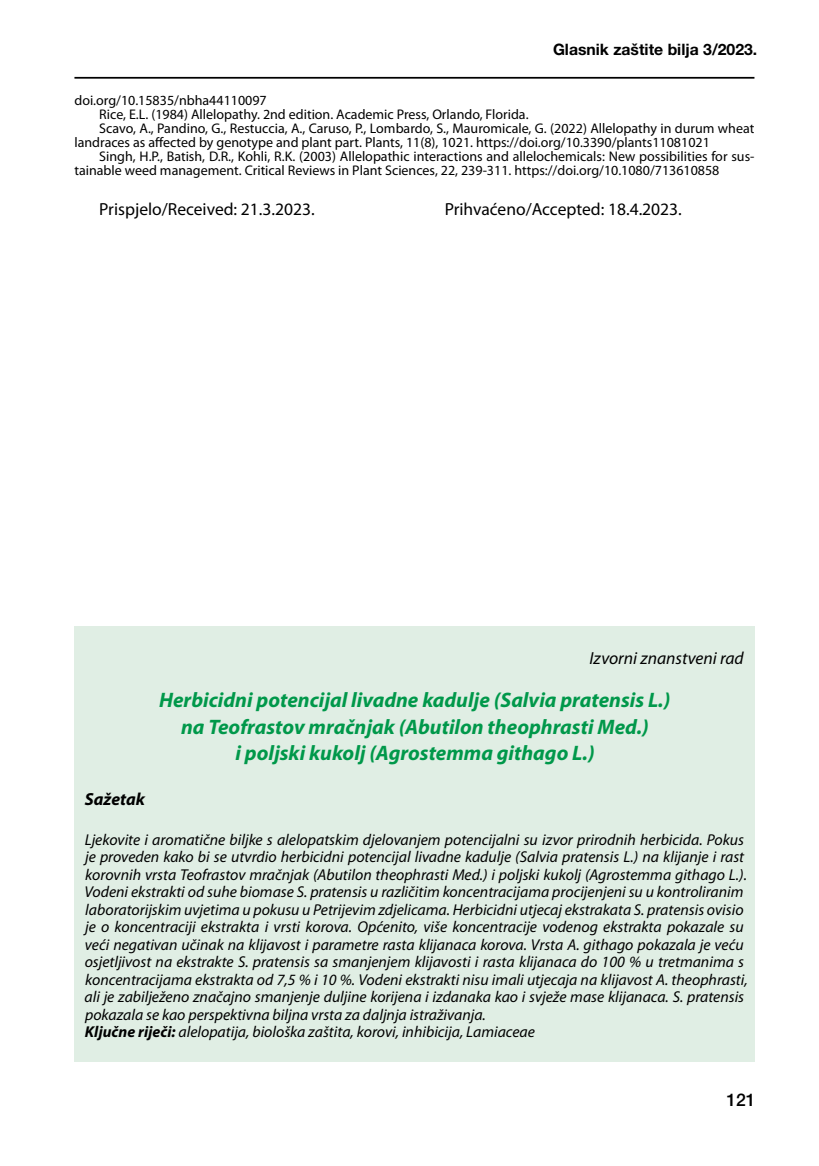
<style>
.page{position:relative;width:819px;height:1166px;background:#fff}
.page>*{position:absolute;margin:0;border:0;box-sizing:border-box;transform-origin:0 0}
.t1{font:italic 700 21px/26.2px "Myriad Pro";color:#00984a;text-align:center}
.t2{font:17.5px "Myriad Pro";color:#000}
.t3{font:italic 17.5px "Myriad Pro";color:#000}
.t4{font:italic 700 17.5px "Myriad Pro";color:#000}
.t5{font:500 17.5px "Helvetica Neue LT Pro";color:#000}
.t6{font:italic 15.75px/17.5px "Myriad Pro";color:#000}
.t7{font:700 15.75px "Helvetica Neue LT Pro";color:#000}
.t8{font:14px "Myriad Pro";color:#000}
.s1{font-weight:700}
</style>
<div class="page">
<hr style="left:74px;top:77px;width:680px;height:2px;background:#000">
<div style="left:74px;top:626px;width:680px;height:436px;background:#e0eee4"></div>
<p class="t7" style="left:553px;top:40px;width:206px">Glasnik zaštite bilja 3/2023.</p>
<p class="t8" style="left:74px;top:91px;width:194px">doi.org/10.15835/nbha44110097</p>
<p class="t8" style="left:99px;top:105px;width:431px">Rice, E.L. (1984) Allelopathy. 2nd edition. Academic Press, Orlando, Florida.</p>
<p class="t8" style="left:99px;top:119px;width:656px">Scavo, A., Pandino, G., Restuccia, A., Caruso, P., Lombardo, S., Mauromicale, G. (2022) Allelopathy in durum wheat</p>
<p class="t8" style="left:74px;top:133px;width:637px">landraces as affected by genotype and plant part. Plants, 11(8), 1021. https://doi.org/10.3390/plants11081021</p>
<p class="t8" style="left:99px;top:147px;width:656px">Singh, H.P., Batish, D.R., Kohli, R.K. (2003) Allelopathic interactions and allelochemicals: New possibilities for sus-</p>
<p class="t8" style="left:74px;top:161px;width:646px">tainable weed management. Critical Reviews in Plant Sciences, 22, 239-311. https://doi.org/10.1080/713610858</p>
<p class="t2" style="left:99px;top:198px;width:217px">Prispjelo/Received: 21.3.2023.</p>
<p class="t2" style="left:444px;top:198px;width:239px">Prihvaćeno/Accepted: 18.4.2023.</p>
<p class="t3" style="left:589px;top:647px;width:156px">Izvorni znanstveni rad</p>
<h1 class="t1" style="left:159px;top:686px;width:512px">Herbicidni potencijal livadne kadulje (Salvia pratensis L.) na Teofrastov mračnjak (Abutilon theophrasti Med.)<br>i poljski kukolj (Agrostemma githago L.)</h1>
<p class="t4" style="left:85px;top:787px;width:62px">Sažetak</p>
<p class="t6" style="left:84px;top:830px;width:664px">Ljekovite i aromatične biljke s alelopatskim djelovanjem potencijalni su izvor prirodnih herbicida. Pokus je proveden kako bi se utvrdio herbicidni potencijal livadne kadulje (Salvia pratensis L.) na klijanje i rast korovnih vrsta Teofrastov mračnjak (Abutilon theophrasti Med.) i poljski kukolj (Agrostemma githago L.).<br>Vodeni ekstrakti od suhe biomase S. pratensis u različitim koncentracijama procijenjeni su u kontroliranim laboratorijskim uvjetima u pokusu u Petrijevim zdjelicama. Herbicidni utjecaj ekstrakata S. pratensis ovisio je o koncentraciji ekstrakta i vrsti korova. Općenito, više koncentracije vodenog ekstrakta pokazale su veći negativan učinak na klijavost i parametre rasta klijanaca korova. Vrsta A. githago pokazala je veću osjetljivost na ekstrakte S. pratensis sa smanjenjem klijavosti i rasta klijanaca do 100 % u tretmanima s koncentracijama ekstrakta od 7,5 % i 10 %. Vodeni ekstrakti nisu imali utjecaja na klijavost A. theophrasti, ali je zabilježeno značajno smanjenje duljine korijena i izdanaka kao i svježe mase klijanaca. S. pratensis pokazala se kao perspektivna biljna vrsta za daljnja istraživanja.<br><span class="s1">Ključne riječi:</span> alelopatija, biološka zaštita, korovi, inhibicija, Lamiaceae</p>
<p class="t5" style="left:726px;top:1090px;width:31px">121</p>
</div>
